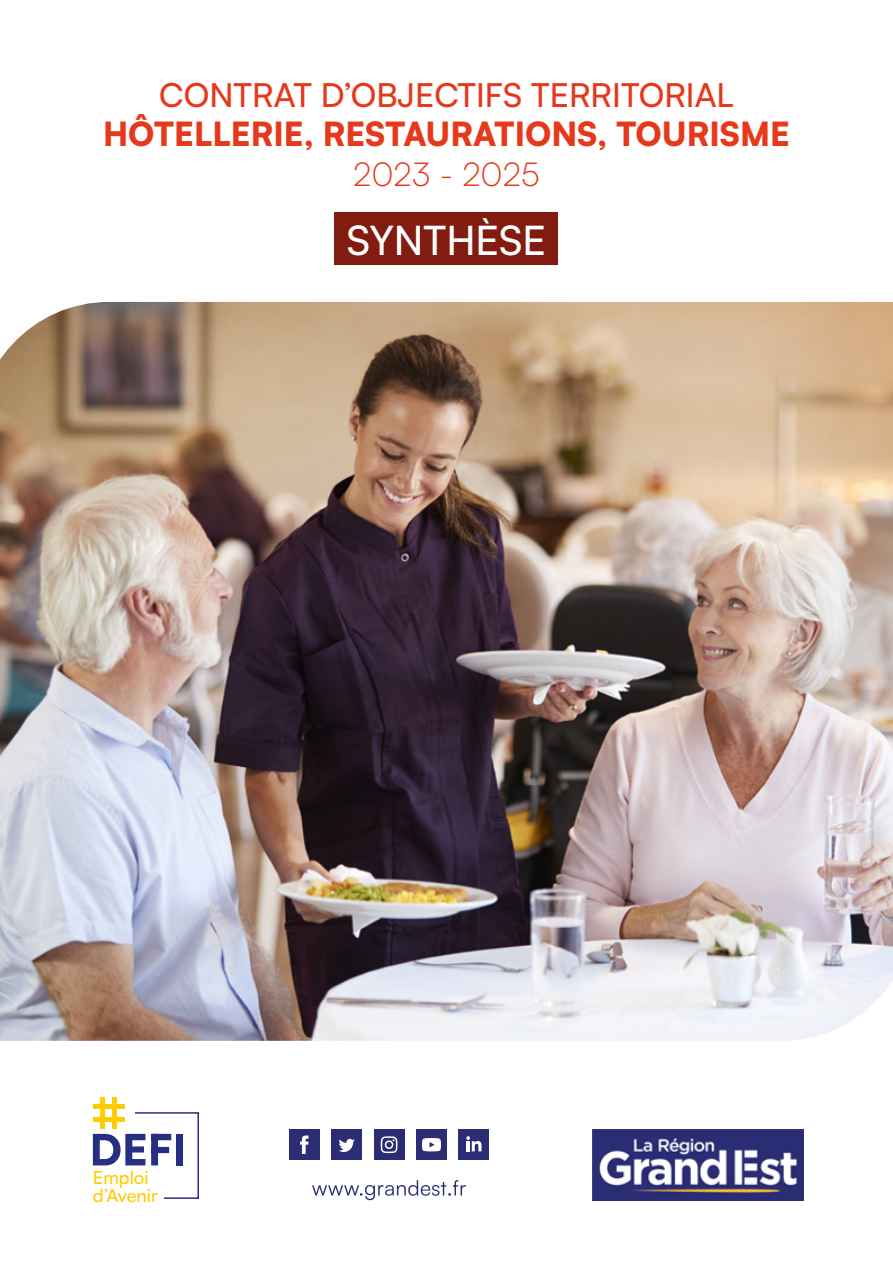
<style>
.page{position:relative;width:893px;height:1263px;background:#fff}
.page>*{position:absolute;margin:0;border:0;box-sizing:border-box;transform-origin:0 0}
.t1{font:500 40.5px "Satoshi";color:#fff}
.t2{font:900 33px "Satoshi";color:#e6381a}
.t3{font:500 33px "Satoshi";color:#e6381a}
.t4{font:300 33px "Satoshi";color:#e6381a}
.t5{font:700 18px/18px "Satoshi Variable";color:#ffcc03}
</style>
<div class="page">
<img style="left:0;top:454px;width:893px;height:435px">
<svg style="left:0;top:889px;width:893px;height:312px"></svg>
<svg style="left:0;top:212px;width:893px;height:242px"></svg>
<div style="left:334px;top:213px;width:224px;height:52px;background:#821c10"></div>
<img style="left:592px;top:1129px;width:212px;height:71px">
<div style="left:416px;top:1129px;width:31px;height:31px;background:#2b2d74"></div>
<svg style="left:422px;top:1138px;width:19px;height:13px"></svg>
<div style="left:331px;top:1129px;width:31px;height:31px;background:#2b2d74"></div>
<svg style="left:339px;top:1139px;width:16px;height:13px"></svg>
<div style="left:289px;top:1129px;width:31px;height:31px;background:#2b2d74"></div>
<svg style="left:300px;top:1135px;width:8px;height:19px"></svg>
<div style="left:374px;top:1129px;width:30px;height:31px;background:#2b2d74"></div>
<svg style="left:381px;top:1136px;width:16px;height:17px"></svg>
<div style="left:458px;top:1129px;width:31px;height:31px;background:#2b2d74"></div>
<svg style="left:466px;top:1136px;width:15px;height:15px"></svg>
<svg style="left:312px;top:1180px;width:154px;height:20px"></svg>
<div style="left:93px;top:1104px;width:31px;height:5px;background:#ffcc03"></div>
<div style="left:100px;top:1097px;width:5px;height:32px;background:#ffcc03"></div>
<hr style="left:113px;top:1097px;width:4px;height:32px;background:#ffcc03">
<svg style="left:93px;top:1111px;width:107px;height:89px"></svg>
<p class="t3" style="left:159px;top:72px;width:576px">CONTRAT D’OBJECTIFS TERRITORIAL</p>
<p class="t2" style="left:103px;top:109px;width:688px">HÔTELLERIE, RESTAURATIONS, TOURISME</p>
<p class="t4" style="left:353px;top:153px;width:188px">2023 - 2025</p>
<p class="t1" style="left:347px;top:212px;width:201px">SYNTHÈSE</p>
<p class="t5" style="left:93px;top:1167px;width:66px">Emploi d’Avenir</p>
</div>
